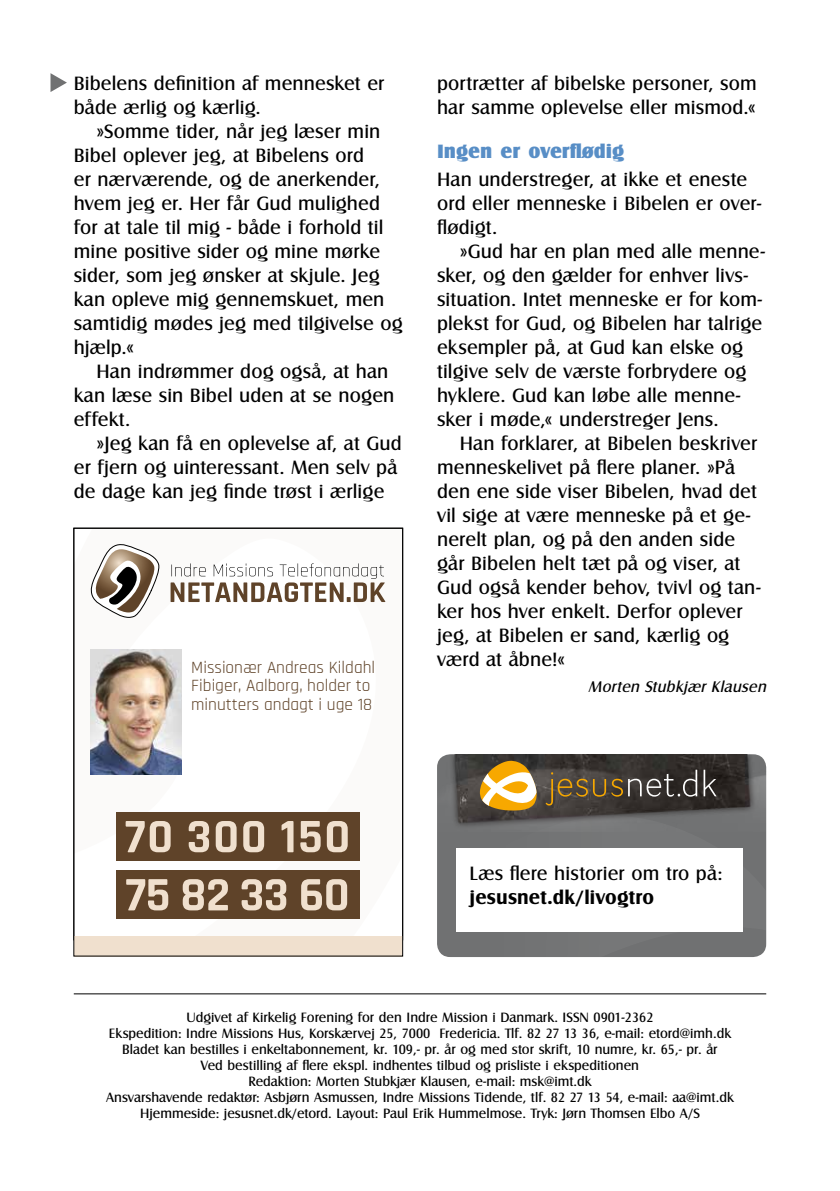
<style>
.page{position:relative;width:840px;height:1191px;background:#fff}
.page>*{position:absolute;margin:0;border:0;box-sizing:border-box;transform-origin:0 0}
.t1{font:20px/24px "Castle T";letter-spacing:.005em;color:#000}
.t2{font:700 20px "Castle T";letter-spacing:.01em;color:#000}
.t3{font:20px "Castle T Ultr";color:#588ec6}
.t4{font:17.4px/18.8px "Rajdhani";color:#5f4329}
.t5{font:italic 16px "Castle T";color:#000}
.t6{font:14px/16px "Castle T";color:#000;text-align:center}
</style>
<div class="page">
<hr style="left:74px;top:993px;width:691px;height:1px;background:#000">
<svg style="left:50px;top:73px;width:17px;height:19px"></svg>
<div style="left:437px;top:831px;width:328px;height:126px;background:#707172"></div>
<img style="left:437px;top:754px;width:328px;height:77px">
<svg style="left:545px;top:769px;width:171px;height:36px;background:#524a3e"></svg>
<svg style="left:479px;top:761px;width:57px;height:49px"></svg>
<div style="left:456px;top:848px;width:286px;height:83px;background:#fff"></div>
<div style="left:116px;top:870px;width:244px;height:49px;background:#5f4329"></div>
<svg style="left:126px;top:879px;width:221px;height:31px"></svg>
<div style="left:116px;top:812px;width:244px;height:49px;background:#5f4329"></div>
<svg style="left:125px;top:821px;width:222px;height:31px"></svg>
<svg style="left:90px;top:544px;width:70px;height:73px"></svg>
<svg style="left:170px;top:563px;width:215px;height:39px"></svg>
<div style="left:74px;top:936px;width:328px;height:20px;background:#f0e0ce"></div>
<img style="left:91px;top:649px;width:90px;height:126px">
<p class="t1" style="left:74px;top:71px;width:312px">Bibelens definition af mennesket er både ærlig og kærlig.</p>
<p class="t1" style="left:74px;top:119px;width:330px;text-indent:23px">»Somme tider, når jeg læser min<br>Bibel oplever jeg, at Bibelens ord<br>er nærværende, og de anerkender, hvem jeg er. Her får Gud mulighed for at tale til mig - både i forhold til mine positive sider og mine mørke sider, som jeg ønsker at skjule. Jeg kan opleve mig gennemskuet, men samtidig mødes jeg med tilgivelse og hjælp.«</p>
<p class="t1" style="left:74px;top:359px;width:322px;text-indent:23px">Han indrømmer dog også, at han kan læse sin Bibel uden at se nogen effekt.</p>
<p class="t1" style="left:74px;top:431px;width:329px;text-indent:23px">»Jeg kan få en oplevelse af, at Gud er fjern og uinteressant. Men selv på de dage kan jeg finde trøst i ærlige</p>
<p class="t4" style="left:191px;top:658px;width:185px">Missionær Andreas Kildahl<br>Fibiger, Aalborg, holder to minutters andagt i uge 18</p>
<p class="t1" style="left:437px;top:71px;width:321px">portrætter af bibelske personer, som har samme oplevelse eller mismod.«</p>
<p class="t3" style="left:437px;top:139px;width:189px">Ingen er overflødig</p>
<p class="t1" style="left:437px;top:167px;width:326px">Han understreger, at ikke et eneste ord eller menneske i Bibelen er over&shy;flødigt.</p>
<p class="t1" style="left:437px;top:239px;width:329px;text-indent:23px">»Gud har en plan med alle menne&shy;sker, og den gælder for enhver livs&shy;situation. Intet menneske er for kom&shy;plekst for Gud, og Bibelen har talrige eksempler på, at Gud kan elske og tilgive selv de værste forbrydere og hyklere. Gud kan løbe alle menne&shy;sker i møde,« understreger Jens.</p>
<p class="t1" style="left:437px;top:431px;width:325px;text-indent:23px">Han forklarer, at Bibelen beskriver menneskelivet på flere planer. »På den ene side viser Bibelen, hvad det vil sige at være menneske på et ge&shy;nerelt plan, og på den anden side går Bibelen helt tæt på og viser, at<br>Gud også kender behov, tvivl og tan&shy;ker hos hver enkelt. Derfor oplever jeg, at Bibelen er sand, kærlig og værd at åbne!«</p>
<p class="t5" style="left:588px;top:677px;width:183px">Morten Stubkjær Klausen</p>
<p class="t1" style="left:469px;top:860px;width:254px">Læs flere historier om tro på:</p>
<p class="t2" style="left:469px;top:885px;width:186px">jesusnet.dk/livogtro</p>
<p class="t6" style="left:106px;top:1009px;width:628px">Udgivet af Kirkelig Forening for den Indre Mission i Danmark. ISSN 0901-2362<br>Ekspedition: Indre Missions Hus, Korskærvej 25, 7000 Fredericia. Tlf. 82 27 13 36, e-mail: etord@imh.dk Bladet kan bestilles i enkeltabonnement, kr. 109,- pr. år og med stor skrift, 10 numre, kr. 65,- pr. år<br>Ved bestilling af flere ekspl. indhentes tilbud og prisliste i ekspeditionen<br>Redaktion: Morten Stubkjær Klausen, e-mail: msk@imt.dk<br>Ansvarshavende redaktør: Asbjørn Asmussen, Indre Missions Tidende, tlf. 82 27 13 54, e-mail: aa@imt.dk Hjemmeside: jesusnet.dk/etord. Layout: Paul Erik Hummelmose. Tryk: Jørn Thomsen Elbo A/S</p>
</div>
